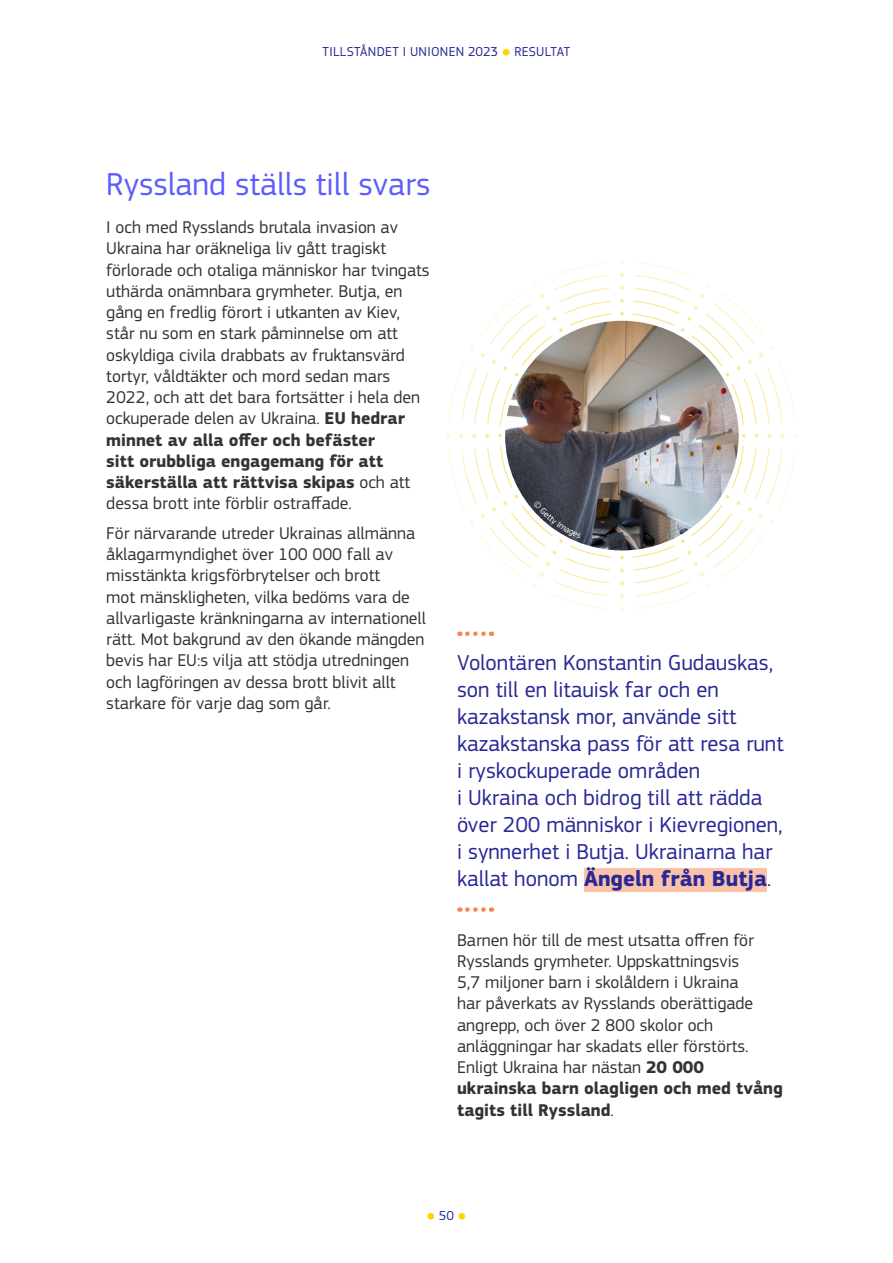
<style>
.page{position:relative;width:893px;height:1263px;background:#fff}
.page>*{position:absolute;margin:0;border:0;box-sizing:border-box;transform-origin:0 0}
.Sub_heading__h3{font:33px "EC Square Sans Pro";color:#5d5dfd}
.t1{font:22.5px/27px "EC Square Sans Pro";color:#282896}
.Body_text{font:17.7px/21.3px "EC Square Sans Pro";color:#333}
.t2{font:13.5px "EC Square Sans Pro";letter-spacing:.02em;color:#282896}
.t3{font:10.5px "EC Square Sans Pro";color:#ffd500}
.s1{font-size:10.5px;color:#ffd500}
.s2{font-weight:700}
.s3{font-size:13.5px;color:#282896}
</style>
<div class="page">
<svg style="left:467px;top:631px;width:25px;height:5px"></svg>
<svg style="left:467px;top:907px;width:25px;height:5px"></svg>
<div style="left:584px;top:868px;width:183px;height:24px;background:#fac3a9"></div>
<svg style="left:446px;top:259px;width:352px;height:353px"></svg>
<p class="t2" style="left:323px;top:44px;width:207px">TILLSTÅNDET I UNIONEN 2023 <span class="s1">●</span> Resultat</p>
<h3 class="Sub_heading__h3" style="left:106px;top:165px;width:326px">Ryssland ställs till svars</h3>
<p class="Body_text" style="left:106px;top:217px;width:325px">I och med Rysslands brutala invasion av Ukraina har oräkneliga liv gått tragiskt förlorade och otaliga människor har tvingats uthärda onämnbara grymheter. Butja, en gång en fredlig förort i utkanten av Kiev, står nu som en stark påminnelse om att oskyldiga civila drabbats av fruktansvärd tortyr, våldtäkter och mord sedan mars 2022, och att det bara fortsätter i hela den ockuperade delen av Ukraina. <span class="s2">EU hedrar minnet av alla offer och befäster<br>sitt orubbliga engagemang för att säkerställa att rättvisa skipas</span> och att dessa brott inte förblir ostraffade.</p>
<p class="Body_text" style="left:106px;top:523px;width:321px">För närvarande utreder Ukrainas allmänna åklagarmyndighet över 100 000 fall av misstänkta krigsförbrytelser och brott<br>mot mänskligheten, vilka bedöms vara de allvarligaste kränkningarna av internationell rätt. Mot bakgrund av den ökande mängden bevis har EU:s vilja att stödja utredningen och lagföringen av dessa brott blivit allt starkare för varje dag som går.</p>
<p class="t1" style="left:457px;top:649px;width:328px">Volontären Konstantin Gudauskas, son till en litauisk far och en kazakstansk mor, använde sitt kazakstanska pass för att resa runt i ryskockuperade områden<br>i Ukraina och bidrog till att rädda över 200 människor i Kievregionen, i synnerhet i Butja. Ukrainarna har kallat honom <span class="s2">Ängeln från Butja</span>.</p>
<p class="Body_text" style="left:457px;top:929px;width:327px">Barnen hör till de mest utsatta offren för Rysslands grymheter. Uppskattningsvis<br>5,7 miljoner barn i skolåldern i Ukraina<br>har påverkats av Rysslands oberättigade angrepp, och över 2 800 skolor och anläggningar har skadats eller förstörts.<br>Enligt Ukraina har nästan <span class="s2">20 000 ukrainska barn olagligen och med tvång tagits till Ryssland</span>.</p>
<p class="t3" style="left:426px;top:1210px;width:42px">● <span class="s3">50</span> ●</p>
</div>
